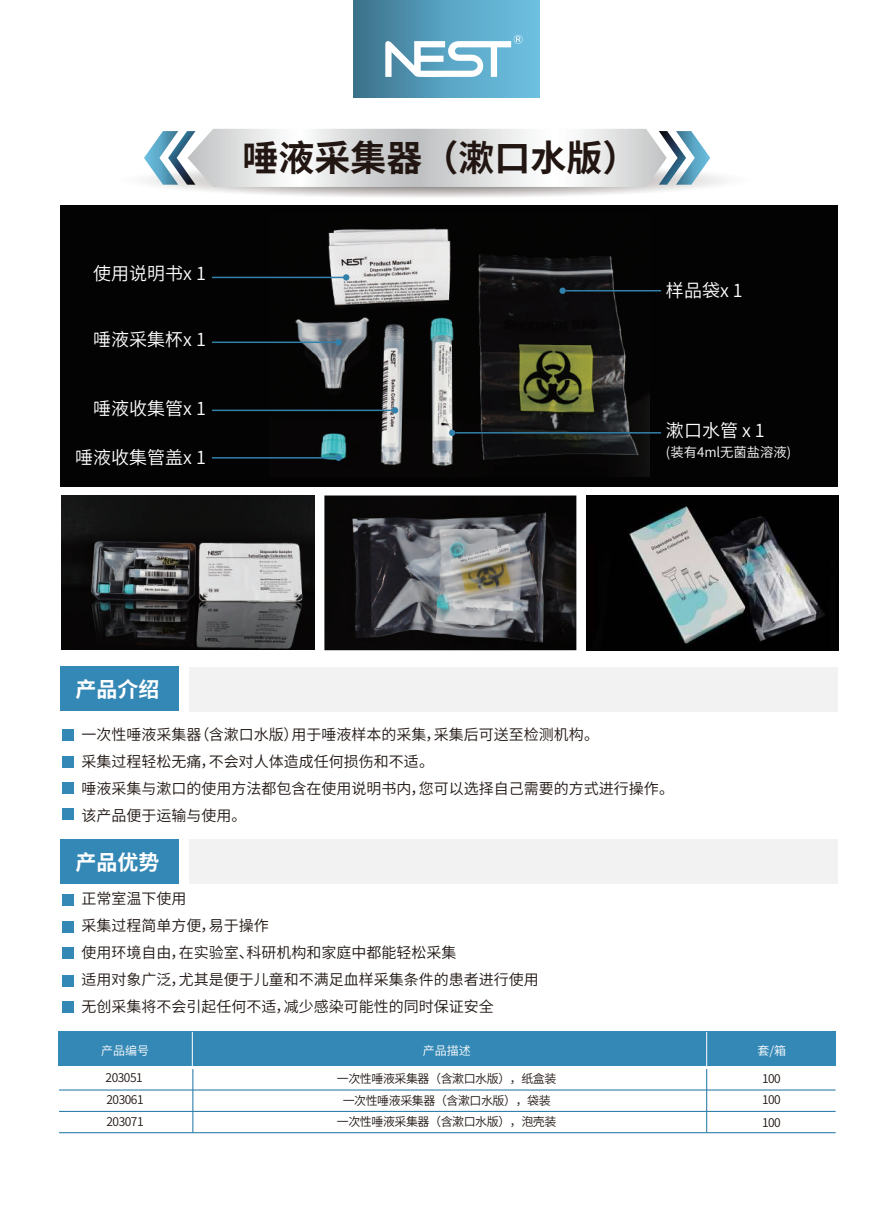
<style>
.page{position:relative;width:893px;height:1212px;background:#fff}
.page>*{position:absolute;margin:0;border:0;box-sizing:border-box;transform-origin:0 0}
.t1{font:700 36px "Source Han Sans CN";color:#221612}
.t2{font:700 21px "Source Han Sans CN";color:#fff}
.t3{font:18px "Source Han Sans CN";color:#fff}
.t4{font:15px/27px "Source Han Sans CN";color:#211814}
.t5{font:13.35px "Source Han Sans CN";color:#fff}
.t6{font:12px/21.3px "Source Han Sans CN";letter-spacing:-.04em;color:#211814}
.t7{font:12px "Source Han Sans CN";color:#fff}
</style>
<div class="page">
<div style="left:190px;top:667px;width:648px;height:44px;background:#f2f2f3"></div>
<div style="left:190px;top:839px;width:648px;height:44px;background:#f2f2f3"></div>
<div style="left:354px;top:0;width:185px;height:98px;background:linear-gradient(to right,#3e7691,#70c7e9)"></div>
<svg style="left:385px;top:35px;width:138px;height:42px"></svg>
<div style="left:60px;top:839px;width:119px;height:44px;background:#3488b5"></div>
<div style="left:60px;top:667px;width:119px;height:44px;background:#3488b5"></div>
<svg style="left:172px;top:175px;width:554px;height:22px"></svg>
<svg style="left:144px;top:129px;width:566px;height:58px"></svg>
<div style="left:62px;top:894px;width:12px;height:12px;background:#3488b5"></div>
<div style="left:62px;top:921px;width:12px;height:11px;background:#3488b5"></div>
<div style="left:62px;top:975px;width:12px;height:11px;background:#3488b5"></div>
<div style="left:62px;top:1001px;width:12px;height:12px;background:#3488b5"></div>
<div style="left:62px;top:947px;width:12px;height:11px;background:#3488b5"></div>
<div style="left:62px;top:730px;width:12px;height:11px;background:#3488b5"></div>
<div style="left:62px;top:782px;width:12px;height:12px;background:#3488b5"></div>
<div style="left:62px;top:756px;width:12px;height:11px;background:#3488b5"></div>
<div style="left:62px;top:808px;width:12px;height:12px;background:#3488b5"></div>
<div style="left:60px;top:205px;width:778px;height:282px;background:#040303"></div>
<hr style="left:59px;top:1089px;width:777px;height:1px;background:#3281ab">
<hr style="left:59px;top:1111px;width:777px;height:1px;background:#3281ab">
<hr style="left:59px;top:1132px;width:777px;height:1px;background:#3281ab">
<div style="left:58px;top:1032px;width:778px;height:34px;background:#3488b5"></div>
<hr style="left:192px;top:1032px;width:1px;height:34px;background:#fff">
<hr style="left:706px;top:1032px;width:1px;height:34px;background:#fff">
<hr style="left:192px;top:1069px;width:1px;height:64px;background:#3281ab">
<hr style="left:706px;top:1069px;width:1px;height:64px;background:#3281ab">
<img style="left:587px;top:495px;width:252px;height:155px">
<img style="left:269px;top:228px;width:381px;height:249px">
<img style="left:61px;top:495px;width:254px;height:155px">
<img style="left:324px;top:495px;width:252px;height:155px">
<div style="left:559px;top:288px;width:7px;height:6px;background:#3281ab;border-radius:50%"></div>
<hr style="left:566px;top:290px;width:95px;height:1px;background:#3281ab">
<div style="left:343px;top:274px;width:6px;height:7px;background:#3281ab;border-radius:50%"></div>
<hr style="left:212px;top:277px;width:134px;height:1px;background:#3281ab">
<div style="left:335px;top:339px;width:7px;height:6px;background:#3281ab;border-radius:50%"></div>
<hr style="left:212px;top:342px;width:130px;height:1px;background:#3281ab">
<div style="left:335px;top:455px;width:7px;height:6px;background:#3281ab;border-radius:50%"></div>
<hr style="left:212px;top:457px;width:130px;height:2px;background:#3281ab">
<svg style="left:392px;top:407px;width:6px;height:6px"></svg>
<hr style="left:212px;top:410px;width:182px;height:1px;background:#3281ab">
<svg style="left:449px;top:430px;width:6px;height:6px"></svg>
<hr style="left:455px;top:432px;width:206px;height:2px;background:#3281ab">
<p class="t3" style="left:93px;top:263px;width:114px">使用说明书x 1</p>
<p class="t3" style="left:93px;top:329px;width:114px">唾液采集杯x 1</p>
<p class="t3" style="left:93px;top:399px;width:114px">唾液收集管x 1</p>
<p class="t3" style="left:75px;top:447px;width:132px">唾液收集管盖x 1</p>
<h1 class="t1" style="left:243px;top:138px;width:397px">唾液采集器（漱口水版）</h1>
<p class="t3" style="left:666px;top:280px;width:78px">样品袋x 1</p>
<p class="t3" style="left:666px;top:420px;width:100px">漱口水管 x 1</p>
<p class="t5" style="left:666px;top:445px;width:127px">(装有4ml无菌盐溶液)</p>
<h2 class="t2" style="left:75px;top:678px;width:85px">产品介绍</h2>
<p class="t4" style="left:81px;top:721px;width:594px">一次性唾液采集器（含漱口水版）用于唾液样本的采集，采集后可送至检测机构。<br>采集过程轻松无痛，不会对人体造成任何损伤和不适。<br>唾液采集与漱口的使用方法都包含在使用说明书内，您可以选择自己需要的方式进行操作。该产品便于运输与使用。</p>
<h2 class="t2" style="left:75px;top:850px;width:85px">产品优势</h2>
<p class="t4" style="left:81px;top:886px;width:459px">正常室温下使用<br>采集过程简单方便，易于操作<br>使用环境自由，在实验室、科研机构和家庭中都能轻松采集<br>适用对象广泛，尤其是便于儿童和不满足血样采集条件的患者进行使用无创采集将不会引起任何不适，减少感染可能性的同时保证安全</p>
<p class="t7" style="left:101px;top:1044px;width:49px">产品编号</p>
<p class="t7" style="left:423px;top:1044px;width:49px">产品描述</p>
<p class="t7" style="left:757px;top:1044px;width:30px">套/箱</p>
<p class="t6" style="left:106px;top:1089px;width:39px">203061<br>203071</p>
<p class="t6" style="left:337px;top:1068px;width:221px">一次性唾液采集器（含漱口水版），纸盒装</p>
<p class="t6" style="left:337px;top:1111px;width:221px">一次性唾液采集器（含漱口水版），泡壳装</p>
<p class="t6" style="left:106px;top:1067px;width:39px">203051</p>
<p class="t6" style="left:762px;top:1068px;width:20px">100<br>100</p>
<p class="t6" style="left:762px;top:1112px;width:20px">100</p>
<p class="t6" style="left:343px;top:1090px;width:210px">一次性唾液采集器（含漱口水版），袋装</p>
</div>
